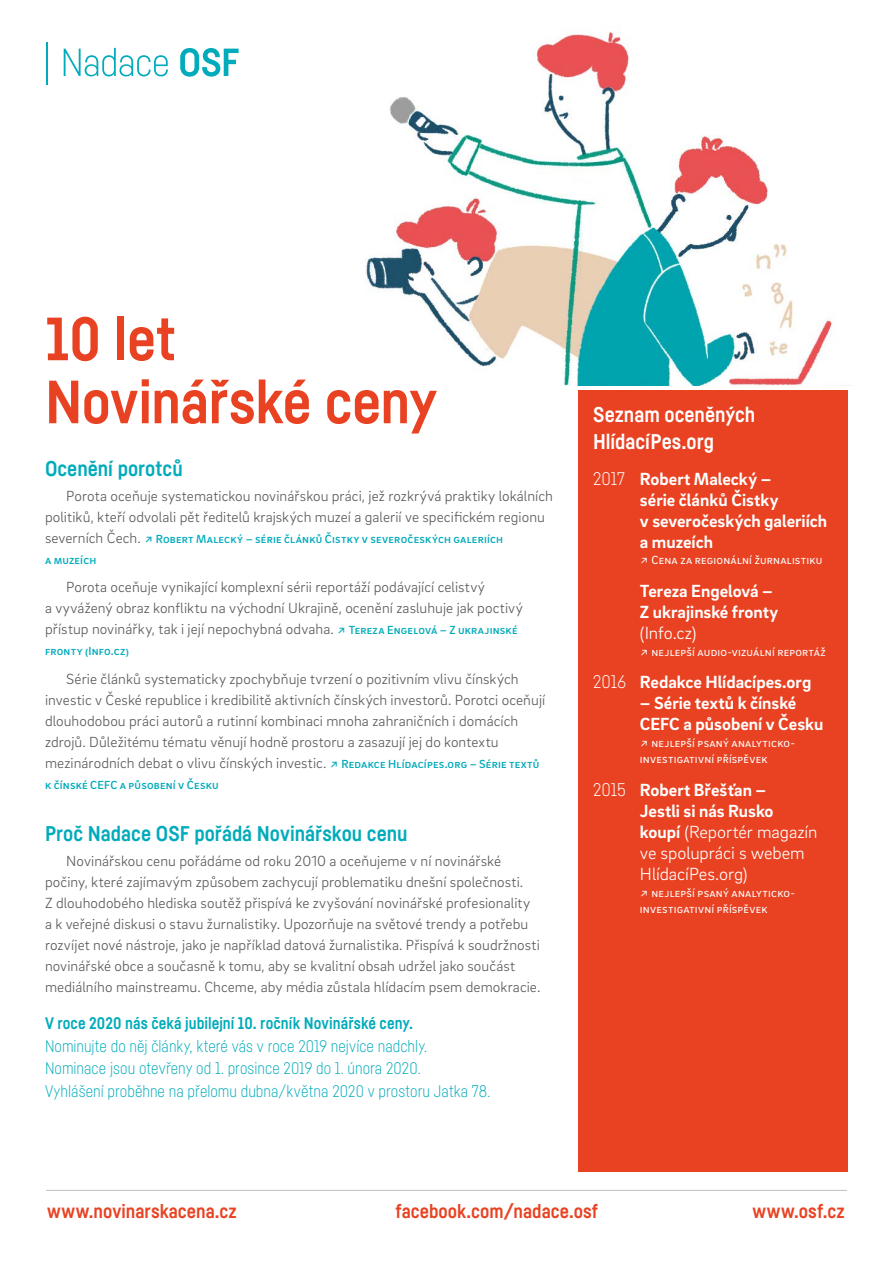
<style>
.page{position:relative;width:893px;height:1263px;background:#fff}
.page>*{position:absolute;margin:0;border:0;box-sizing:border-box;transform-origin:0 0}
.t1{font:700 60px/63px "Fabrikat";letter-spacing:-.01em;color:#e84222}
.t2{font:700 21px "Fabrikat";color:#00abbb}
.t3{font:700 21px/27px "Fabrikat";color:#fff}
.t4{font:700 19.2px "Fabrikat";color:#e84222}
.t5{font:700 18px/21px "Brix Sans";color:#fff}
.t6{font:300 18px/21px "Brix Sans";letter-spacing:-.005em;color:#fff}
.t7{font:300 16.5px/22.5px "Fabrikat";color:#00abbb;scale:.96 1}
.t8{font:700 16.5px "Fabrikat";letter-spacing:.005em;color:#00abbb;scale:.96 1}
.t9{font:300 15px/21px "Brix Sans";letter-spacing:.005em;color:#595959}
.t10{font:12px/16.5px "Brix Sans";letter-spacing:.015em;color:#fff}
.t11{font:500 12px/21px "Brix Sans";letter-spacing:.015em;color:#00abbb}
.s1{font-weight:300;font-size:15px;color:#595959}
.s2{font-weight:500;font-size:12px;color:#00abbb}
.s3{font-family:"Fabrikat";font-weight:300}
.s4{font-family:"Fabrikat"}
.s5{font-weight:700}
</style>
<div class="page">
<img style="left:365px;top:31px;width:486px;height:355px">
<div style="left:578px;top:390px;width:270px;height:781px;background:#e84222"></div>
<hr style="left:46px;top:1190px;width:801px;height:1px;background:#bfbfbf">
<svg style="left:64px;top:48px;width:175px;height:29px"></svg>
<hr style="left:46px;top:42px;width:2px;height:43px;background:#00abbb">
<h1 class="t1" style="left:45px;top:306px;width:393px">10 let<br>Novinářské ceny</h1>
<h2 class="t2" style="left:45px;top:455px;width:139px">Ocenění porotců</h2>
<p class="t9" style="left:45px;top:485px;width:509px;text-indent:21px">Porota oceňuje systematickou novinářskou práci, jež rozkrývá praktiky lokálních politiků, kteří odvolali pět ředitelů krajských muzeí a galerií ve specifickém regionu</p>
<p class="t11" style="left:45px;top:528px;width:460px"><span class="s1">severních Čech.</span> ↗ Robert Malecký – série článků Čistky v severočeských galeriích a muzeích</p>
<p class="t9" style="left:45px;top:576px;width:479px;text-indent:21px">Porota oceňuje vynikající komplexní sérii reportáží podávající celistvý<br>a vyvážený obraz konfliktu na východní Ukrajině, ocenění zasluhuje jak poctivý přístup novinářky, tak i její nepochybná odvaha. <span class="s2">↗ Tereza Engelová – Z ukrajinské</span></p>
<p class="t11" style="left:45px;top:640px;width:85px">fronty (Info.cz)</p>
<p class="t9" style="left:45px;top:667px;width:502px;text-indent:21px">Série článků systematicky zpochybňuje tvrzení o pozitivním vlivu čínských investic v České republice i kredibilitě aktivních čínských investorů. Porotci oceňují dlouhodobou práci autorů a rutinní kombinaci mnoha zahraničních i domácích zdrojů. Důležitému tématu věnují hodně prostoru a zasazují jej do kontextu mezinárodních debat o vlivu čínských investic. <span class="s2">↗ Redakce Hlídacípes.org – Série textů</span></p>
<p class="t11" style="left:45px;top:773px;width:175px">k čínské CEFC a působení v Česku</p>
<h2 class="t2" style="left:45px;top:821px;width:364px">Proč Nadace OSF pořádá Novinářskou cenu</h2>
<p class="t9" style="left:45px;top:850px;width:497px;text-indent:21px">Novinářskou cenu pořádáme od roku 2010 a oceňujeme v ní novinářské počiny, které zajímavým způsobem zachycují problematiku dnešní společnosti.<br>Z dlouhodobého hlediska soutěž přispívá ke zvyšování novinářské profesionality a k veřejné diskusi o stavu žurnalistiky. Upozorňuje na světové trendy a potřebu rozvíjet nové nástroje, jako je například datová žurnalistika. Přispívá k soudržnosti novinářské obce a současně k tomu, aby se kvalitní obsah udržel jako součást mediálního mainstreamu. Chceme, aby média zůstala hlídacím psem demokracie.</p>
<p class="t8" style="left:45px;top:1013px;width:385px">V roce 2020 nás čeká jubilejní 10. ročník Novinářské ceny.</p>
<p class="t7" style="left:45px;top:1034px;width:465px">Nominujte do něj články, které vás v roce 2019 nejvíce nadchly.<br>Nominace jsou otevřeny od 1. prosince 2019 do 1. února 2020.<br>Vyhlášení proběhne na přelomu dubna/května 2020 v prostoru Jatka 78.</p>
<h2 class="t3" style="left:593px;top:401px;width:163px">Seznam oceněných<br>HlídacíPes.org</h2>
<p class="t5" style="left:640px;top:467px;width:189px;text-indent:-47px"><span class="s3">2017</span> Robert Malecký –<br>série článků Čistky<br>v severočeských galeriích a muzeích</p>
<p class="t10" style="left:640px;top:551px;width:184px">↗ Cena za regionální žurnalistiku</p>
<p class="t5" style="left:640px;top:580px;width:140px">Tereza Engelová –<br>Z ukrajinské fronty</p>
<p class="t6" style="left:640px;top:622px;width:58px">(Info.cz)</p>
<p class="t10" style="left:640px;top:643px;width:187px">↗ nejlepší audio-vizuální reportáž</p>
<p class="t5" style="left:593px;top:671px;width:220px"><span class="s3">2016</span> Redakce Hlídacípes.org</p>
<p class="t5" style="left:640px;top:692px;width:185px">– Série textů k čínské<br>CEFC a působení v Česku</p>
<p class="t10" style="left:640px;top:734px;width:157px">↗ nejlepší psaný analyticko&shy;investigativní příspěvek</p>
<p class="t6" style="left:640px;top:779px;width:179px;text-indent:-47px"><span class="s4">2015</span> <span class="s5">Robert Břešťan –<br>Jestli si nás Rusko koupí</span> (Reportér magazín ve spolupráci s webem<br>HlídacíPes.org)</p>
<p class="t10" style="left:640px;top:884px;width:157px">↗ nejlepší psaný analyticko&shy;investigativní příspěvek</p>
<p class="t4" style="left:47px;top:1199px;width:191px">www.novinarskacena.cz</p>
<p class="t4" style="left:395px;top:1199px;width:204px">facebook.com/nadace.osf</p>
<p class="t4" style="left:752px;top:1199px;width:94px">www.osf.cz</p>
</div>
